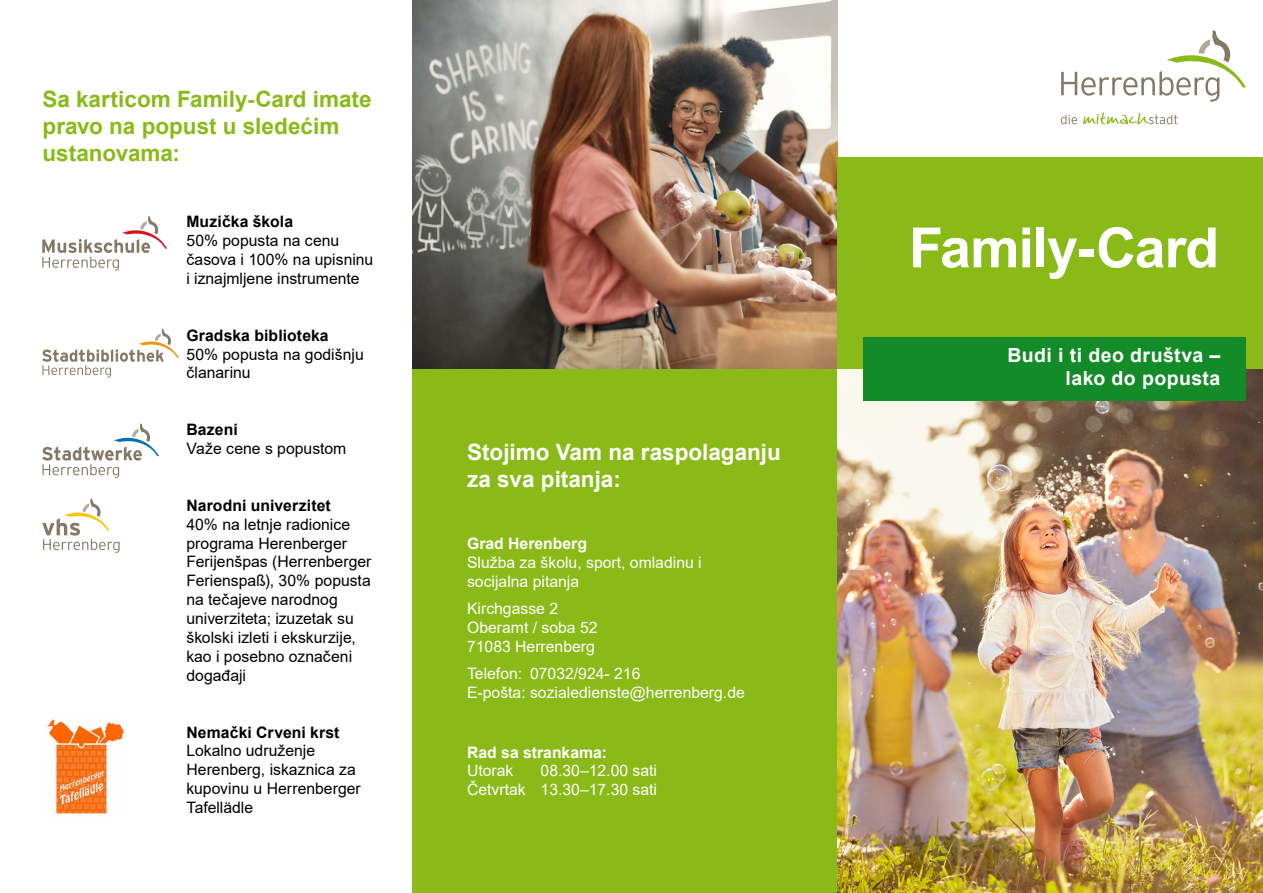
<style>
.page{position:relative;width:1263px;height:893px;background:#fff}
.page>*{position:absolute;margin:0;border:0;box-sizing:border-box;transform-origin:0 0}
.t1{font:700 55.5px "Arial";letter-spacing:-.02em;color:#fff}
.t2{font:700 22.5px/27px "Arial";color:#89ba17}
.t3{font:700 22.5px/27px "Arial";color:#fff}
.t4{font:700 19.5px "Arial";letter-spacing:.02em;color:#fff}
.t5{font:15.75px/18.9px "Arial";color:#000}
.t6{font:15.75px/18.9px "Arial";color:#fff}
.t7{font:700 15.75px "Arial";letter-spacing:.005em;color:#000}
.t8{font:700 15.75px "Arial";color:#fff}
</style>
<div class="page">
<div style="left:412px;top:252px;width:426px;height:641px;background:#89ba17"></div>
<img style="left:838px;top:369px;width:425px;height:524px">
<img style="left:412px;top:0;width:426px;height:369px">
<svg style="left:42px;top:423px;width:117px;height:55px"></svg>
<svg style="left:42px;top:329px;width:137px;height:49px"></svg>
<svg style="left:42px;top:498px;width:78px;height:55px"></svg>
<img style="left:46px;top:717px;width:77px;height:97px">
<svg style="left:42px;top:216px;width:125px;height:55px"></svg>
<div style="left:838px;top:157px;width:425px;height:212px;background:#89ba17"></div>
<svg style="left:1083px;top:112px;width:94px;height:13px"></svg>
<svg style="left:1061px;top:115px;width:16px;height:9px"></svg>
<svg style="left:1061px;top:30px;width:185px;height:72px"></svg>
<div style="left:864px;top:337px;width:382px;height:64px;background:#148b29"></div>
<p class="t2" style="left:43px;top:86px;width:331px">Sa karticom Family-Card imate pravo na popust u sledećim ustanovama:</p>
<p class="t7" style="left:186px;top:211px;width:108px">Muzička škola</p>
<p class="t5" style="left:186px;top:231px;width:188px">50% popusta na cenu časova i 100% na upisninu i iznajmljene instrumente</p>
<p class="t7" style="left:186px;top:324px;width:144px">Gradska biblioteka</p>
<p class="t5" style="left:186px;top:344px;width:179px">50% popusta na godišnju članarinu</p>
<p class="t7" style="left:186px;top:418px;width:53px">Bazeni</p>
<p class="t5" style="left:186px;top:439px;width:161px">Važe cene s popustom</p>
<p class="t7" style="left:186px;top:494px;width:146px">Narodni univerzitet</p>
<p class="t5" style="left:186px;top:515px;width:187px">40% na letnje radionice programa Herenberger<br>Ferijenšpas (Herrenberger<br>Ferienspaß), 30% popusta na tečajeve narodnog univerziteta; izuzetak su školski izleti i ekskurzije, kao i posebno označeni događaji</p>
<p class="t7" style="left:186px;top:721px;width:155px">Nemački Crveni krst</p>
<p class="t5" style="left:186px;top:741px;width:176px">Lokalno udruženje<br>Herenberg, iskaznica za kupovinu u Herrenberger<br>Tafellädle</p>
<p class="t3" style="left:467px;top:438px;width:315px">Stojimo Vam na raspolaganju za sva pitanja:</p>
<p class="t8" style="left:467px;top:532px;width:121px">Grad Herenberg</p>
<p class="t6" style="left:467px;top:553px;width:236px">Služba za školu, sport, omladinu i socijalna pitanja</p>
<p class="t6" style="left:467px;top:599px;width:93px">Kirchgasse 2</p>
<p class="t6" style="left:467px;top:618px;width:132px">Oberamt / soba 52</p>
<p class="t6" style="left:467px;top:637px;width:129px">71083 Herrenberg</p>
<p class="t6" style="left:467px;top:664px;width:175px">Telefon: 07032/924- 216</p>
<p class="t6" style="left:467px;top:683px;width:279px">E-pošta: sozialedienste@herrenberg.de</p>
<p class="t8" style="left:467px;top:741px;width:142px">Rad sa strankama:</p>
<p class="t6" style="left:467px;top:761px;width:48px">Utorak</p>
<p class="t6" style="left:541px;top:761px;width:118px">08.30–12.00 sati</p>
<p class="t6" style="left:467px;top:780px;width:191px">Četvrtak 13.30–17.30 sati</p>
<p class="t1" style="left:909px;top:209px;width:312px">Family-Card</p>
<p class="t4" style="left:1007px;top:341px;width:214px">Budi i ti deo društva –</p>
<p class="t4" style="left:1066px;top:365px;width:156px">lako do popusta</p>
</div>
